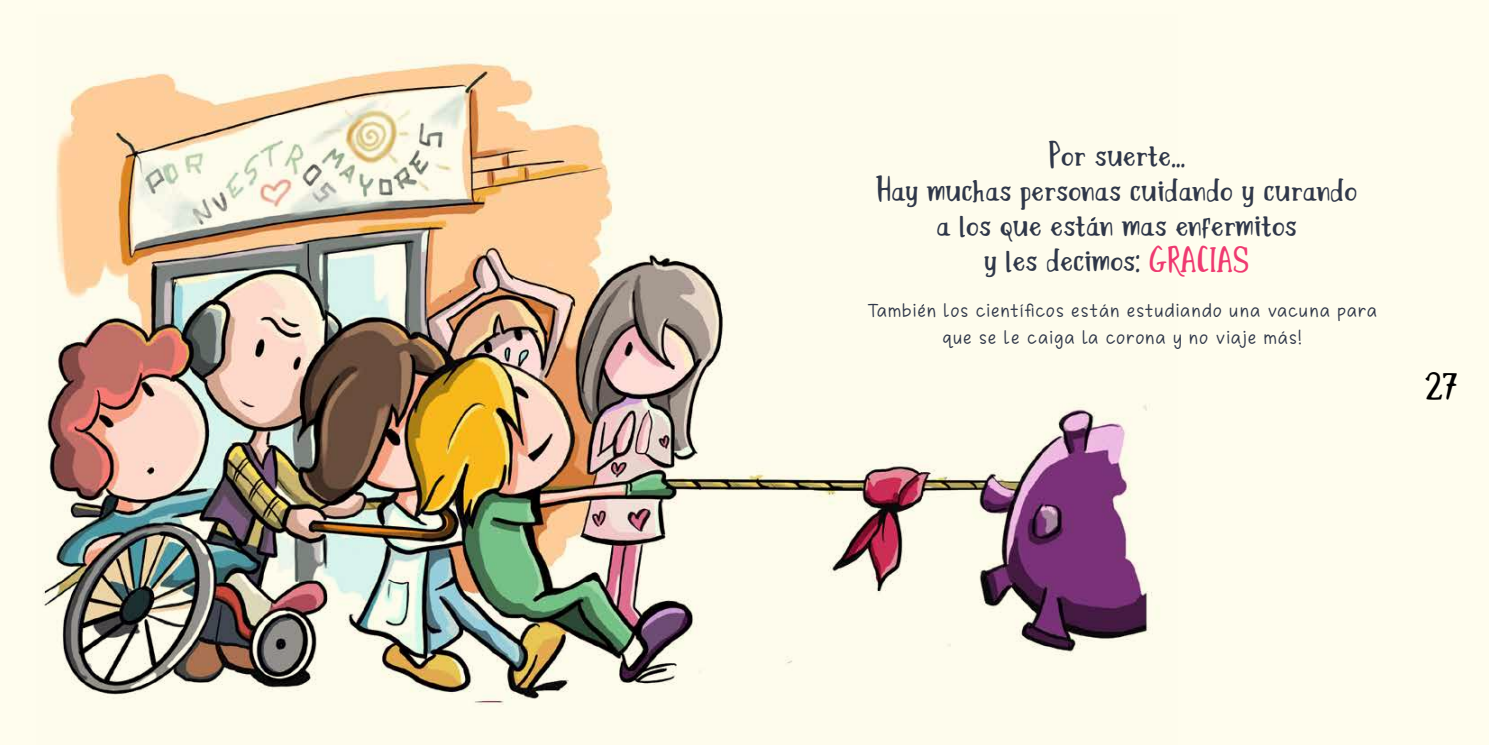
<style>
.page{position:relative;width:1489px;height:745px;background:#fff}
.page>*{position:absolute;margin:0;border:0;box-sizing:border-box;transform-origin:0 0}
.t1{font:40.5px "Fable Bug";color:#000}
.t2{font:31.25px/35px "Fable Bug";letter-spacing:.03em;color:#30384a;text-align:center}
.t3{font:20px/26.2px "Alongside";letter-spacing:.015em;color:#30384a;text-align:center}
.s1{color:#ef3a71}
</style>
<div class="page">
<div style="left:0;top:0;width:1488px;height:744px;background:#fffdee"></div>
<img style="left:42px;top:60px;width:1110px;height:645px">
<svg style="left:1090px;top:217px;width:5px;height:4px"></svg>
<p class="t2" style="left:876px;top:140px;width:481px">Por suerte...<br>Hay muchas personas cuidando y curando a los que estan mas enfermitos<br>y les decimos: <span class="s1">GRACIAS</span></p>
<p class="t3" style="left:866px;top:298px;width:512px">También los científicos están estudiando una vacuna para que se le caiga la corona y no viaje más!</p>
<p class="t1" style="left:1424px;top:364px;width:34px">27</p>
</div>
